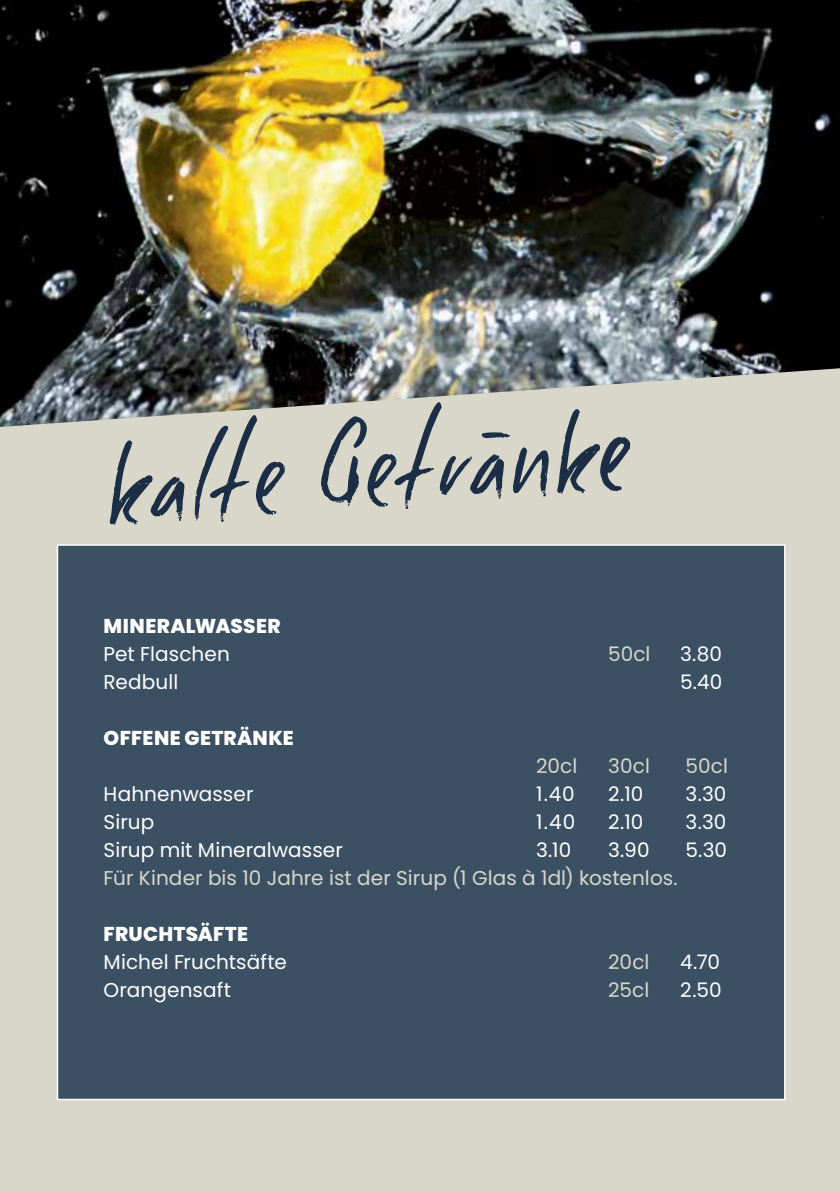
<style>
.page{position:relative;width:840px;height:1191px;background:#fff}
.page>*{position:absolute;margin:0;border:0;box-sizing:border-box;transform-origin:0 0}
.t1{font:120px "Good Foot";color:#1b2e45}
.t2{font:20px "Poppins";letter-spacing:.005em;color:#fff}
.t3{font:20px "Poppins";letter-spacing:.005em;color:#d8d7ca}
.t4{font:800 20px "Poppins";letter-spacing:.01em;color:#fff}
</style>
<div class="page">
<div style="left:0;top:0;width:839px;height:1191px;background:#d8d7ca"></div>
<div style="left:57px;top:545px;width:727px;height:554px;background:#3c5063"></div>
<img style="left:0;top:0;width:839px;height:427px">
<h1 class="t1" style="left:100px;top:410px;width:526px;rotate:-4deg">kalte Getränke</h1>
<p class="t4" style="left:104px;top:614px;width:178px">MINERALWASSER</p>
<p class="t2" style="left:104px;top:642px;width:128px">Pet Flaschen</p>
<p class="t3" style="left:608px;top:642px;width:44px">50cl</p>
<p class="t2" style="left:680px;top:642px;width:43px">3.80</p>
<p class="t2" style="left:104px;top:670px;width:76px">Redbull</p>
<p class="t2" style="left:680px;top:670px;width:44px">5.40</p>
<p class="t4" style="left:104px;top:726px;width:192px">OFFENE GETRÄNKE</p>
<p class="t3" style="left:536px;top:754px;width:43px">20cl</p>
<p class="t3" style="left:608px;top:754px;width:43px">30cl</p>
<p class="t3" style="left:685px;top:754px;width:44px">50cl</p>
<p class="t2" style="left:104px;top:782px;width:151px">Hahnenwasser</p>
<p class="t2" style="left:536px;top:782px;width:40px">1.40</p>
<p class="t2" style="left:608px;top:782px;width:37px">2.10</p>
<p class="t2" style="left:685px;top:782px;width:42px">3.30</p>
<p class="t2" style="left:104px;top:810px;width:52px">Sirup</p>
<p class="t2" style="left:536px;top:810px;width:41px">1.40</p>
<p class="t2" style="left:608px;top:810px;width:37px">2.10</p>
<p class="t2" style="left:685px;top:810px;width:42px">3.30</p>
<p class="t2" style="left:104px;top:838px;width:240px">Sirup mit Mineralwasser</p>
<p class="t2" style="left:536px;top:838px;width:37px">3.10</p>
<p class="t2" style="left:608px;top:838px;width:43px">3.90</p>
<p class="t2" style="left:685px;top:838px;width:43px">5.30</p>
<p class="t3" style="left:104px;top:866px;width:575px">Für Kinder bis 10 Jahre ist der Sirup (1 Glas à 1dl) kostenlos.</p>
<p class="t4" style="left:104px;top:922px;width:146px">FRUCHTSÄFTE</p>
<p class="t2" style="left:104px;top:950px;width:185px">Michel Fruchtsäfte</p>
<p class="t3" style="left:608px;top:950px;width:43px">20cl</p>
<p class="t2" style="left:680px;top:950px;width:41px">4.70</p>
<p class="t2" style="left:104px;top:978px;width:129px">Orangensaft</p>
<p class="t3" style="left:608px;top:978px;width:43px">25cl</p>
<p class="t2" style="left:680px;top:978px;width:43px">2.50</p>
</div>
